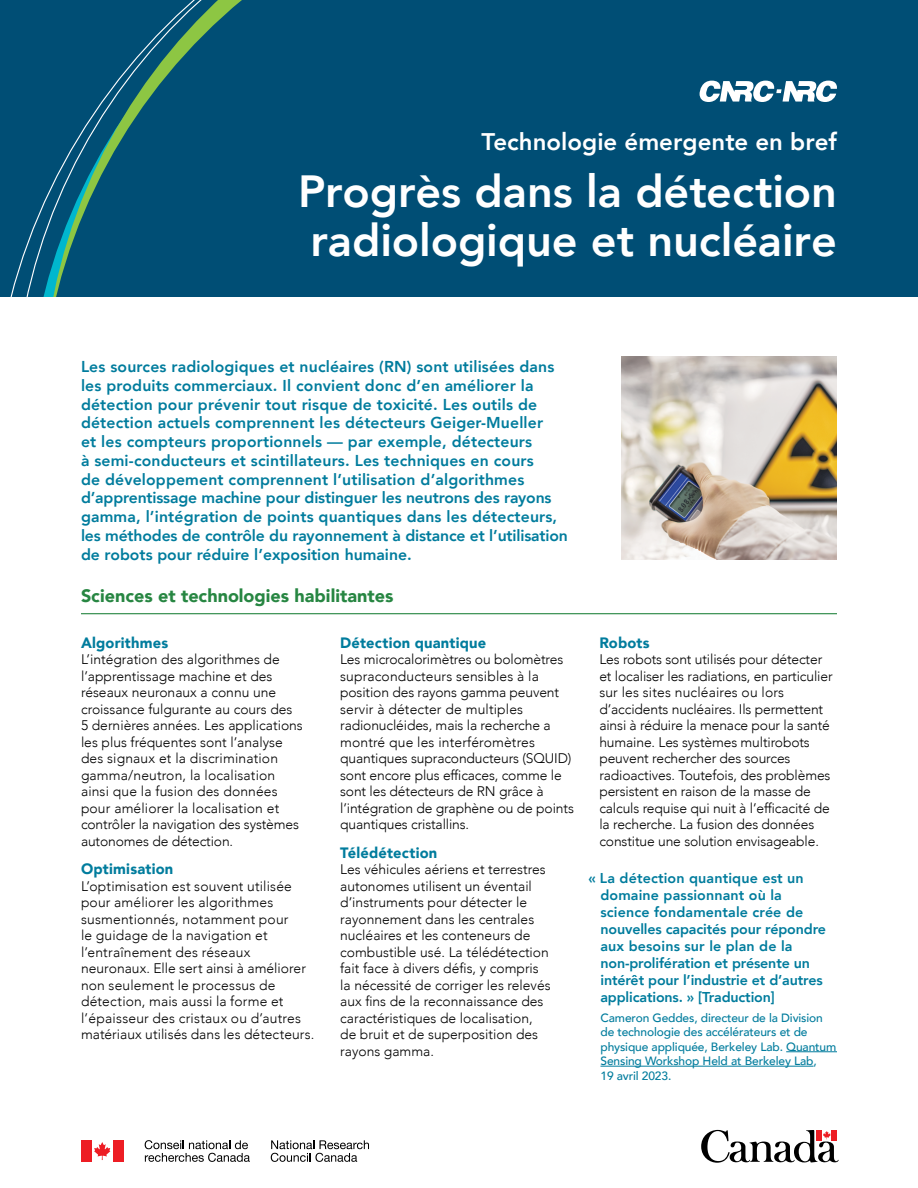
<style>
.page{position:relative;width:918px;height:1188px;background:#fff}
.page>*{position:absolute;margin:0;border:0;box-sizing:border-box;transform-origin:0 0}
.main_title_30pt_f{font:800 45px/49.5px "Avenir";color:#fff}
.surtitle_f{font:800 24px "Avenir";color:#fff}
.head_01_f{font:900 18px "Avenir";color:#278642}
.intro_f{font:800 15.75px/18.8px "Avenir";letter-spacing:.01em;color:#007c9d}
.head_02_f{font:900 15px "Avenir";letter-spacing:.015em;color:#007c9d}
.quote_f{font:800 14.25px/17.1px "Avenir";letter-spacing:-.01em;color:#007c9d}
.body_f{font:300 13.8px/16.5px "Avenir";color:#000}
.quote_author_f{font:500 12px/14.4px "Avenir";letter-spacing:-.01em;color:#007c9d}
</style>
<div class="page">
<div style="left:0;top:0;width:918px;height:297px;background:#004e75"></div>
<svg style="left:701px;top:1130px;width:138px;height:33px"></svg>
<div style="left:81px;top:1140px;width:11px;height:22px;background:#ed1d24"></div>
<svg style="left:94px;top:1142px;width:16px;height:18px"></svg>
<div style="left:113px;top:1140px;width:11px;height:22px;background:#ed1d24"></div>
<svg style="left:145px;top:1140px;width:105px;height:22px"></svg>
<svg style="left:271px;top:1140px;width:98px;height:22px"></svg>
<svg style="left:700px;top:81px;width:137px;height:21px"></svg>
<hr style="left:81px;top:613px;width:756px;height:1px;background:#278642">
<hr style="left:786px;top:1051px;width:51px;height:1px;background:#007c9d">
<hr style="left:600px;top:1066px;width:214px;height:1px;background:#007c9d">
<img style="left:621px;top:356px;width:216px;height:204px">
<p class="surtitle_f" style="left:482px;top:123px;width:357px">Technologie émergente en bref</p>
<p class="main_title_30pt_f" style="left:298px;top:166px;width:540px">Progrès dans la détection radiologique et nucléaire</p>
<p class="intro_f" style="left:81px;top:357px;width:488px">Les sources radiologiques et nucléaires (RN) sont utilisées dans les produits commerciaux. Il convient donc d’en améliorer la détection pour prévenir tout risque de toxicité. Les outils de détection actuels comprennent les détecteurs Geiger-Mueller<br>et les compteurs proportionnels — par exemple, détecteurs<br>à semi-conducteurs et scintillateurs. Les techniques en cours<br>de développement comprennent l’utilisation d’algorithmes d’apprentissage machine pour distinguer les neutrons des rayons gamma, l’intégration de points quantiques dans les détecteurs, les méthodes de contrôle du rayonnement à distance et l’utilisation de robots pour réduire l’exposition humaine.</p>
<p class="head_01_f" style="left:81px;top:581px;width:314px">Sciences et technologies habilitantes</p>
<p class="head_02_f" style="left:81px;top:630px;width:89px">Algorithmes</p>
<p class="body_f" style="left:81px;top:651px;width:223px">L’intégration des algorithmes de l’apprentissage machine et des réseaux neuronaux a connu une croissance fulgurante au cours des 5 dernières années. Les applications les plus fréquentes sont l’analyse des signaux et la discrimination gamma/neutron, la localisation ainsi que la fusion des données pour améliorer la localisation et contrôler la navigation des systèmes autonomes de détection.</p>
<p class="head_02_f" style="left:81px;top:856px;width:94px">Optimisation</p>
<p class="body_f" style="left:81px;top:878px;width:235px">L’optimisation est souvent utilisée pour améliorer les algorithmes susmentionnés, notamment pour<br>le guidage de la navigation et l’entraînement des réseaux neuronaux. Elle sert ainsi à améliorer non seulement le processus de détection, mais aussi la forme et l’épaisseur des cristaux ou d’autres matériaux utilisés dans les détecteurs.</p>
<p class="head_02_f" style="left:340px;top:630px;width:148px">Détection quantique</p>
<p class="body_f" style="left:340px;top:651px;width:235px">Les microcalorimètres ou bolomètres supraconducteurs sensibles à la position des rayons gamma peuvent servir à détecter de multiples radionucléides, mais la recherche a montré que les interféromètres quantiques supraconducteurs (SQUID) sont encore plus efficaces, comme le sont les détecteurs de RN grâce à l’intégration de graphène ou de points quantiques cristallins.</p>
<p class="head_02_f" style="left:340px;top:840px;width:99px">Télédétection</p>
<p class="body_f" style="left:340px;top:861px;width:212px">Les véhicules aériens et terrestres autonomes utilisent un éventail d’instruments pour détecter le rayonnement dans les centrales nucléaires et les conteneurs de combustible usé. La télédétection fait face à divers défis, y compris la nécessité de corriger les relevés aux fins de la reconnaissance des caractéristiques de localisation, de bruit et de superposition des rayons gamma.</p>
<p class="head_02_f" style="left:599px;top:630px;width:52px">Robots</p>
<p class="body_f" style="left:599px;top:651px;width:235px">Les robots sont utilisés pour détecter et localiser les radiations, en particulier sur les sites nucléaires ou lors d’accidents nucléaires. Ils permettent ainsi à réduire la menace pour la santé humaine. Les systèmes multirobots peuvent rechercher des sources radioactives. Toutefois, des problèmes persistent en raison de la masse de calculs requise qui nuit à l’efficacité de la recherche. La fusion des données constitue une solution envisageable.</p>
<p class="quote_f" style="left:600px;top:869px;width:227px;text-indent:-12px">« La détection quantique est un domaine passionnant où la science fondamentale crée de nouvelles capacités pour répondre aux besoins sur le plan de la non-prolifération et présente un intérêt pour l’industrie et d’autres applications. » [Traduction]</p>
<p class="quote_author_f" style="left:600px;top:1010px;width:237px">Cameron Geddes, directeur de la Division de technologie des accélérateurs et de physique appliquée, Berkeley Lab. Quantum Sensing Workshop Held at Berkeley Lab,<br>19 avril 2023.</p>
</div>
